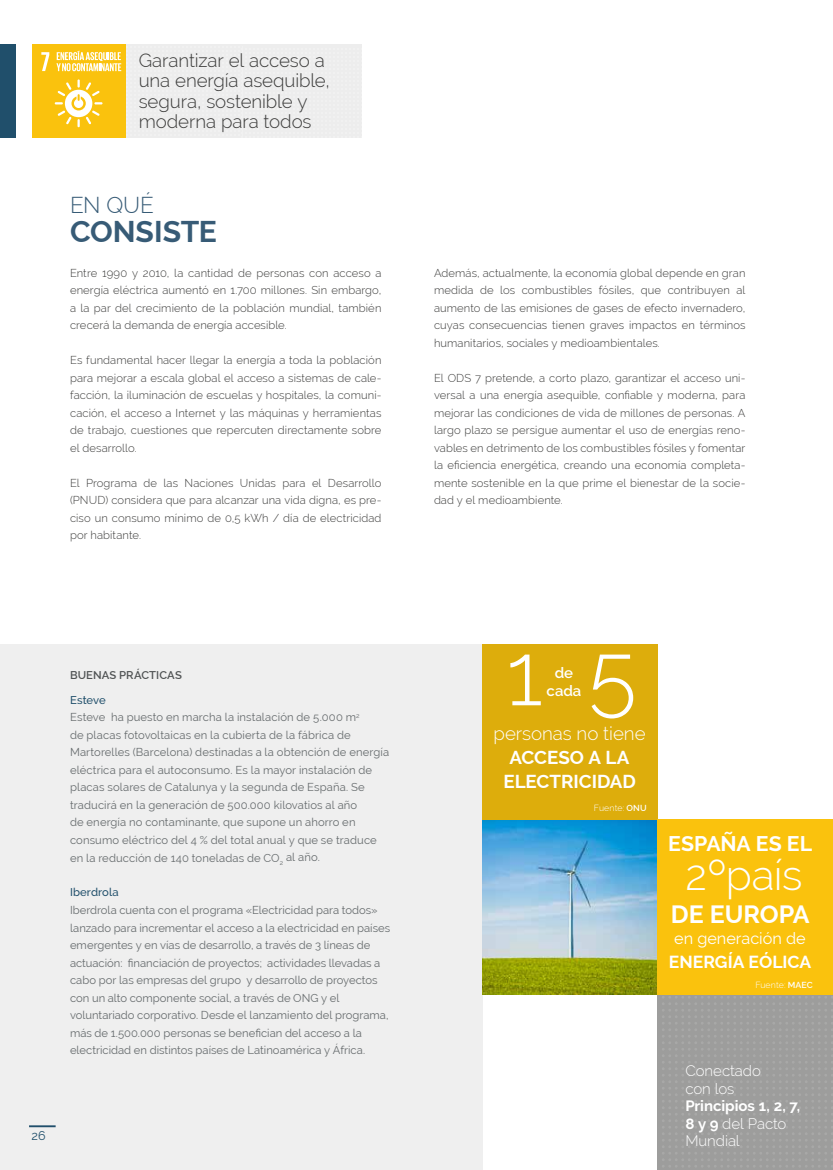
<style>
.page{position:relative;width:833px;height:1170px;background:#fff}
.page>*{position:absolute;margin:0;border:0;box-sizing:border-box;transform-origin:0 0}
.t1{font:300 88.75px "Raleway";color:#fff}
.t2{font:300 42.62px "Raleway";letter-spacing:-.015em;color:#fff}
.t3{font:700 30px "Raleway";color:#375b76}
.t4{font:700 25px "Raleway";color:#fff}
.t5{font:300 22.5px "Raleway";color:#375b76}
.t6{font:700 21.25px "Raleway";letter-spacing:.005em;color:#fff}
.t7{font:300 18.75px/20px "Raleway";letter-spacing:-.005em;color:#3c3c3b}
.t8{font:700 18.75px/23.8px "Raleway";letter-spacing:-.005em;color:#fff;text-align:center}
.t9{font:300 18.75px "Raleway";letter-spacing:-.005em;color:#fff}
.t10{font:700 17.5px "Raleway";color:#fff}
.t11{font:16.25px "Raleway";color:#fff}
.t12{font:700 15px/17.5px "Raleway";letter-spacing:-.005em;color:#fff}
.t13{font:300 15px/17.5px "Raleway";letter-spacing:-.005em;color:#fff}
.t14{font:600 15px/17.5px "Raleway";color:#fff;text-align:center}
.t15{font:12.5px "Raleway";color:#204f6b}
.t16{font:300 11.25px/17.5px "Raleway";letter-spacing:.01em;color:#3c3c3b;text-align:justify}
.t17{font:11.25px/17.5px "Raleway";color:#676c6e}
.t18{font:600 11.25px "Raleway";letter-spacing:.01em;color:#4f5253}
.t19{font:500 11.25px "Raleway";letter-spacing:.01em;color:#204f6b}
.t20{font:300 8.75px "Raleway";letter-spacing:.01em;color:#fff}
.s1{font-weight:500;color:#204f6b}
.s2{font-weight:600}
.s3{font-weight:300}
</style>
<div class="page">
<div style="left:0;top:44px;width:16px;height:94px;background:#204f6b"></div>
<div style="left:658px;top:996px;width:175px;height:173px;background:#9d9d9c"></div>
<div style="left:0;top:644px;width:482px;height:525px;background:#efefef"></div>
<img style="left:482px;top:819px;width:175px;height:175px">
<div style="left:125px;top:44px;width:236px;height:94px;background:#ededed"></div>
<div style="left:482px;top:644px;width:175px;height:175px;background:#ddad0c"></div>
<div style="left:657px;top:819px;width:176px;height:175px;background:#fac20d"></div>
<div style="left:32px;top:44px;width:93px;height:94px;background:#fac20d"></div>
<svg style="left:41px;top:52px;width:8px;height:19px"></svg>
<svg style="left:55px;top:79px;width:48px;height:48px"></svg>
<svg style="left:56px;top:51px;width:65px;height:20px"></svg>
<hr style="left:29px;top:1125px;width:27px;height:2px;background:#204f6b">
<h3 class="t7" style="left:139px;top:51px;width:193px">Garantizar el acceso a una energía asequible, segura, sostenible y moderna para todos</h3>
<h3 class="t5" style="left:70px;top:192px;width:85px">EN QUÉ</h3>
<h3 class="t3" style="left:70px;top:214px;width:148px">CONSISTE</h3>
<p class="t16" style="left:70px;top:264px;width:313px">Entre 1990 y 2010, la cantidad de personas con acceso a energía eléctrica aumentó en 1.700 millones. Sin embargo, a la par del crecimiento de la población mundial, también crecerá la demanda de energía accesible.</p>
<p class="t16" style="left:70px;top:351px;width:313px">Es fundamental hacer llegar la energía a toda la población para mejorar a escala global el acceso a sistemas de cale&shy;facción, la iluminación de escuelas y hospitales, la comuni&shy;cación, el acceso a Internet y las máquinas y herramientas de trabajo, cuestiones que repercuten directamente sobre el desarrollo.</p>
<p class="t16" style="left:70px;top:474px;width:313px">El Programa de las Naciones Unidas para el Desarrollo (PNUD) considera que para alcanzar una vida digna, es pre&shy;ciso un consumo mínimo de 0,5 kWh / día de electricidad por habitante.</p>
<p class="t16" style="left:434px;top:264px;width:313px">Además, actualmente, la economía global depende en gran medida de los combustibles fósiles, que contribuyen al aumento de las emisiones de gases de efecto invernadero, cuyas consecuencias tienen graves impactos en términos humanitarios, sociales y medioambientales.</p>
<p class="t16" style="left:434px;top:369px;width:313px">El ODS 7 pretende, a corto plazo, garantizar el acceso uni&shy;versal a una energía asequible, confiable y moderna, para mejorar las condiciones de vida de millones de personas. A largo plazo se persigue aumentar el uso de energías reno&shy;vables en detrimento de los combustibles fósiles y fomentar la eficiencia energética, creando una economía completa&shy;mente sostenible en la que prime el bienestar de la socie&shy;dad y el medioambiente.</p>
<p class="t18" style="left:70px;top:668px;width:113px">BUENAS PRÁCTICAS</p>
<p class="t17" style="left:70px;top:691px;width:321px"><span class="s1">Esteve<br></span>Esteve ha puesto en marcha la instalación de 5.000 m<sup>2<br></sup>de placas fotovoltaicas en la cubierta de la fábrica de Martorelles (Barcelona) destinadas a la obtención de energía eléctrica para el autoconsumo. Es la mayor instalación de placas solares de Catalunya y la segunda de España. Se traducirá en la generación de 500.000 kilovatios al año<br>de energía no contaminante, que supone un ahorro en consumo eléctrico del 4 % del total anual y que se traduce en la reducción de 140 toneladas de CO<sub>2</sub> al año.</p>
<p class="t19" style="left:70px;top:885px;width:50px">Iberdrola</p>
<p class="t17" style="left:70px;top:901px;width:322px">Iberdrola cuenta con el programa «Electricidad para todos» lanzado para incrementar el acceso a la electricidad en países emergentes y en vías de desarrollo, a través de 3 líneas de actuación: financiación de proyectos; actividades llevadas a cabo por las empresas del grupo y desarrollo de proyectos con un alto componente social, a través de ONG y el voluntariado corporativo. Desde el lanzamiento del programa, más de 1.500.000 personas se benefician del acceso a la electricidad en distintos países de Latinoamérica y África.</p>
<p class="t15" style="left:31px;top:1128px;width:16px">26</p>
<h1 class="t1" style="left:506px;top:622px;width:132px">1 5</h1>
<h3 class="t14" style="left:546px;top:664px;width:36px">de cada</h3>
<h3 class="t9" style="left:493px;top:722px;width:153px">personas no tiene</h3>
<h3 class="t8" style="left:503px;top:745px;width:134px">ACCESO A LA<br>ELECTRICIDAD</h3>
<p class="t20" style="left:594px;top:803px;width:54px">Fuente: <span class="s2">ONU</span></p>
<h3 class="t6" style="left:668px;top:831px;width:145px">ESPAÑA ES EL</h3>
<h2 class="t2" style="left:685px;top:850px;width:119px">2ºpaís</h2>
<h3 class="t4" style="left:671px;top:899px;width:140px">DE EUROPA</h3>
<h3 class="t11" style="left:674px;top:929px;width:133px">en generación de</h3>
<h3 class="t10" style="left:668px;top:951px;width:144px">ENERGÍA EÓLICA</h3>
<p class="t20" style="left:755px;top:979px;width:59px">Fuente: <span class="s2">MAEC</span></p>
<h3 class="t13" style="left:685px;top:1062px;width:77px">Conectado con los</h3>
<h3 class="t12" style="left:685px;top:1097px;width:116px">Principios 1, 2, 7,<br>8 y 9 <span class="s3">del Pacto<br>Mundial</span></h3>
</div>
